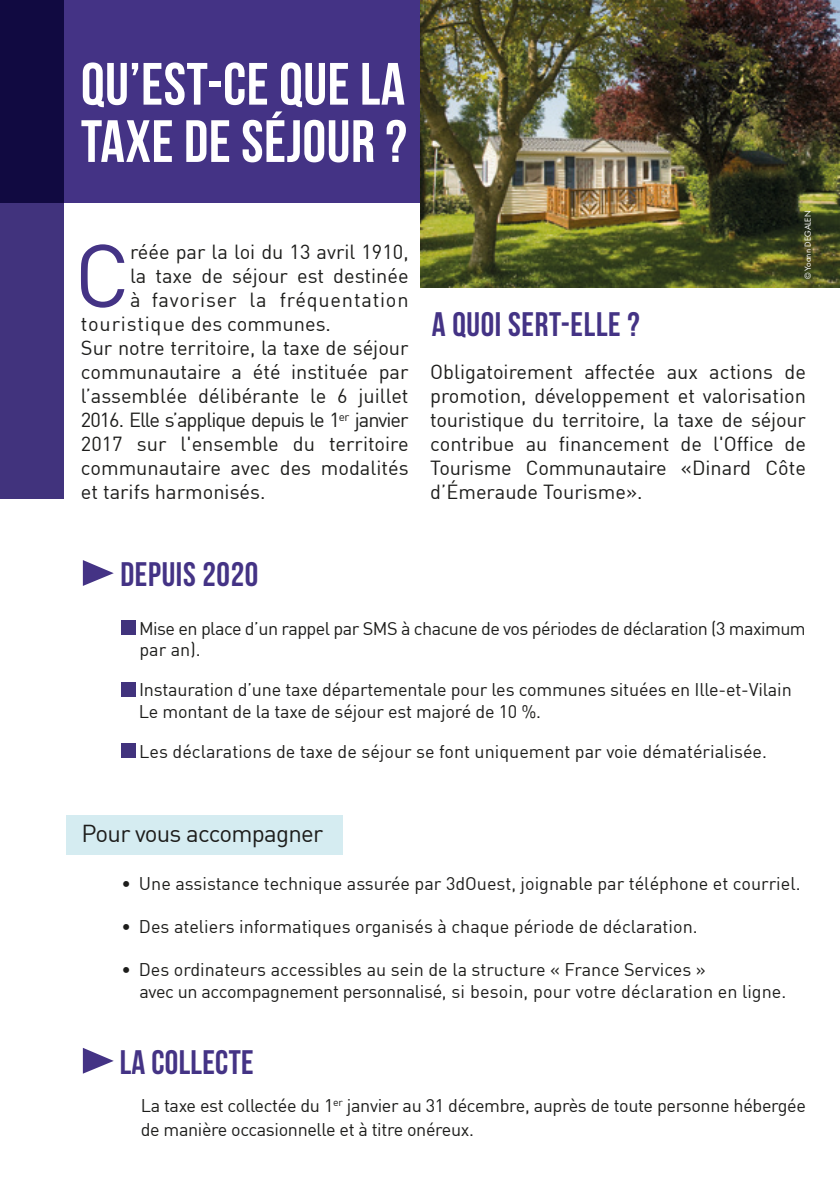
<style>
.page{position:relative;width:840px;height:1191px;background:#fff}
.page>*{position:absolute;margin:0;border:0;box-sizing:border-box;transform-origin:0 0}
.t1{font:87.4px "DIN";color:#443385}
.t2{font:59.6px/57.2px "Bebas Neue";letter-spacing:.01em;color:#fff}
.t3{font:34px "Bebas Neue";letter-spacing:.02em;color:#443385}
.t4{font:24px "DIN";letter-spacing:-.03em;color:#1d1d1b}
.t5{font:20px/24px "DIN";color:#1d1d1b;text-align:justify}
.t6{font:20px "DIN";letter-spacing:-.05em;color:#1d1d1b}
.t7{font:20px "DIN";letter-spacing:.04em;color:#1d1d1b}
.t8{font:20px "DIN";letter-spacing:.03em;color:#1d1d1b}
.t9{font:18px/21.6px "DIN";letter-spacing:-.01em;color:#1d1d1b}
.t10{font:18px/21.6px "DIN";letter-spacing:-.03em;color:#1d1d1b}
.t11{font:8px "Futura LT";color:#fff}
</style>
<div class="page">
<div style="left:0;top:0;width:422px;height:203px;background:#443385"></div>
<svg style="left:0;top:0;width:64px;height:499px;background:#2d2264"></svg>
<div style="left:67px;top:815px;width:275px;height:40px;background:#d5ecf1"></div>
<svg style="left:83px;top:1048px;width:31px;height:25px"></svg>
<div style="left:121px;top:620px;width:14px;height:14px;background:#41337d"></div>
<div style="left:121px;top:682px;width:14px;height:14px;background:#41337d"></div>
<div style="left:121px;top:743px;width:14px;height:14px;background:#41337d"></div>
<img style="left:420px;top:0;width:419px;height:287px">
<svg style="left:83px;top:560px;width:31px;height:26px"></svg>
<h2 class="t2" style="left:81px;top:55px;width:327px">QU’EST-CE QUE LA<br>TAXE DE SÉJOUR ?</h2>
<h1 class="t1" style="left:74px;top:221px;width:57px">C</h1>
<p class="t5" style="left:130px;top:239px;width:280px">réée par la loi du 13 avril 1910,</p>
<p class="t5" style="left:130px;top:263px;width:280px">la taxe de séjour est destinée</p>
<p class="t7" style="left:130px;top:287px;width:280px">à favoriser la fréquentation</p>
<p class="t8" style="left:81px;top:311px;width:251px">touristique des communes.</p>
<p class="t5" style="left:81px;top:335px;width:329px">Sur notre territoire, la taxe de séjour</p>
<p class="t5" style="left:81px;top:359px;width:329px">communautaire a été instituée par</p>
<p class="t5" style="left:81px;top:383px;width:329px">l’assemblée délibérante le 6 juillet</p>
<p class="t6" style="left:81px;top:407px;width:329px">2016. Elle s’applique depuis le 1<sup>er</sup> janvier</p>
<p class="t5" style="left:81px;top:431px;width:329px">2017 sur l'ensemble du territoire</p>
<p class="t5" style="left:81px;top:455px;width:329px">communautaire avec des modalités</p>
<p class="t5" style="left:81px;top:479px;width:186px">et tarifs harmonisés.</p>
<h3 class="t3" style="left:431px;top:305px;width:209px">A QUOI SERT-ELLE ?</h3>
<p class="t11" style="left:802px;top:279px;width:70px;rotate:-90deg">© Yoann DEGALEN</p>
<p class="t5" style="left:430px;top:359px;width:377px">Obligatoirement affectée aux actions de promotion, développement et valorisation touristique du territoire, la taxe de séjour contribue au financement de l'Office de Tourisme Communautaire «Dinard Côte d’Émeraude Tourisme».</p>
<h3 class="t3" style="left:120px;top:555px;width:139px">DEPUIS 2020</h3>
<p class="t10" style="left:139px;top:617px;width:668px">Mise en place d’un rappel par SMS à chacune de vos périodes de déclaration (3 maximum par an).</p>
<p class="t9" style="left:139px;top:678px;width:654px">Instauration d’une taxe départementale pour les communes situées en Ille-et-Vilain<br>Le montant de la taxe de séjour est majoré de 10 %.</p>
<p class="t9" style="left:139px;top:740px;width:629px">Les déclarations de taxe de séjour se font uniquement par voie dématérialisée.</p>
<h3 class="t4" style="left:81px;top:818px;width:243px">Pour vous accompagner</h3>
<p class="t9" style="left:121px;top:872px;width:680px">• Une assistance technique assurée par 3dOuest, joignable par téléphone et courriel.</p>
<p class="t9" style="left:121px;top:915px;width:577px">• Des ateliers informatiques organisés à chaque période de déclaration.</p>
<p class="t9" style="left:139px;top:958px;width:648px;text-indent:-18px">• Des ordinateurs accessibles au sein de la structure « France Services »<br>avec un accompagnement personnalisé, si besoin, pour votre déclaration en ligne.</p>
<h3 class="t3" style="left:120px;top:1043px;width:135px">LA COLLECTE</h3>
<p class="t9" style="left:141px;top:1093px;width:666px;line-height:24px">La taxe est collectée du 1<sup>er</sup> janvier au 31 décembre, auprès de toute personne hébergée de manière occasionnelle et à titre onéreux.</p>
</div>
